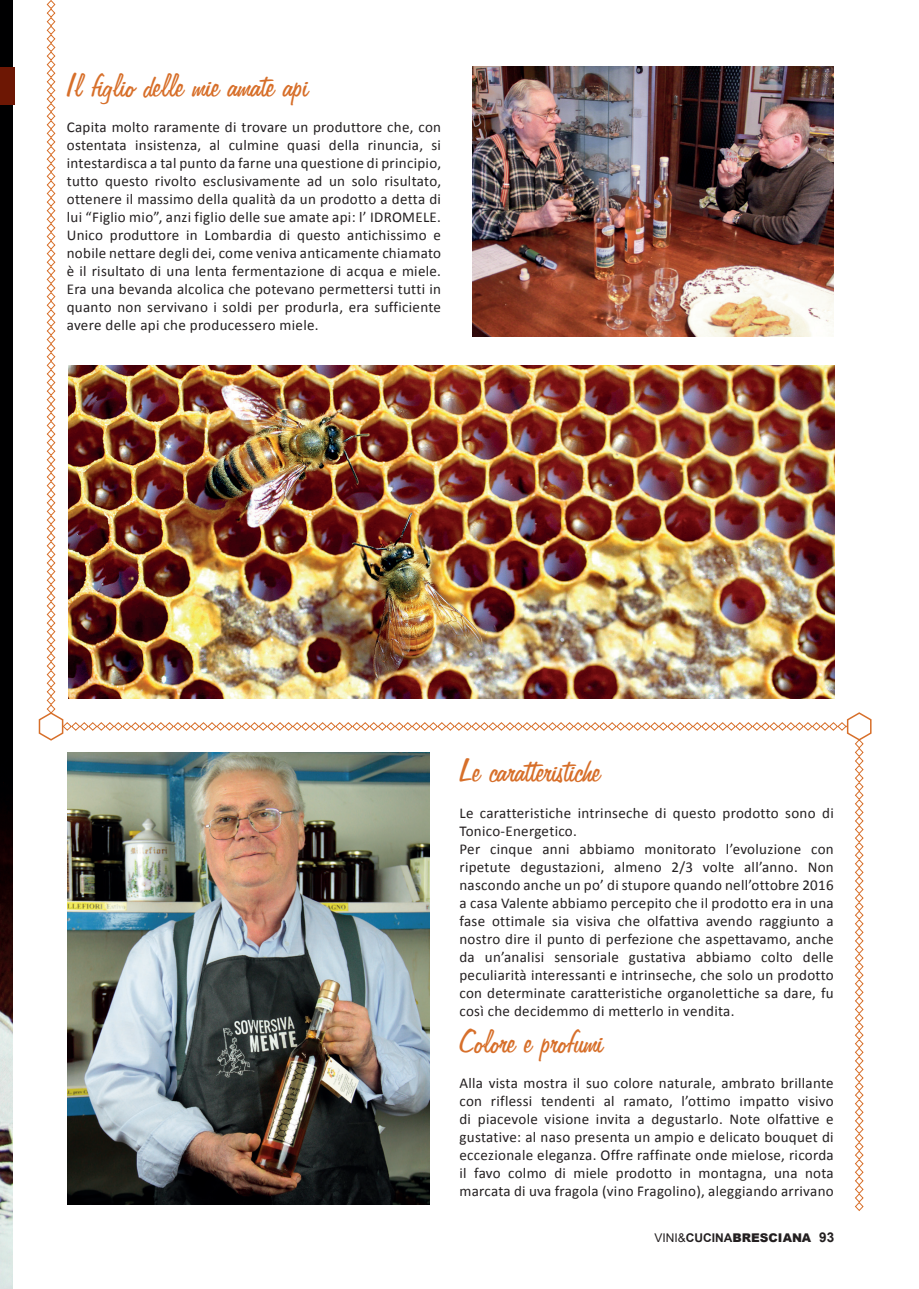
<style>
.page{position:relative;width:919px;height:1289px;background:#fff}
.page>*{position:absolute;margin:0;border:0;box-sizing:border-box;transform-origin:0 0}
.t1{font:37.5px "Freehand 575 BT Regular B";color:#d76f2a}
.t2{font:15px/18px "Calibri";letter-spacing:.02em;color:#231f20;text-align:justify}
.t3{font:900 12px "Arial";color:#231f20}
.s1{font-weight:400}
.s2{font-weight:700}
.s3{font-weight:700;font-size:13.5px}
</style>
<div class="page">
<img style="left:0;top:25px;width:13px;height:1263px">
<div style="left:0;top:68px;width:14px;height:37px;background:#6d1704"></div>
<img style="left:38px;top:0;width:834px;height:1211px">
<h1 class="t1" style="left:67px;top:66px;width:244px">Il figlio delle mie amate api</h1>
<p class="t2" style="left:67px;top:117px;width:376px">Capita molto raramente di trovare un produttore che, con ostentata insistenza, al culmine quasi della rinuncia, si intestardisca a tal punto da farne una questione di principio, tutto questo rivolto esclusivamente ad un solo risultato, ottenere il massimo della qualità da un prodotto a detta di lui “Figlio mio”, anzi figlio delle sue amate api: l’ IDROMELE.<br>Unico produttore in Lombardia di questo antichissimo e nobile nettare degli dei, come veniva anticamente chiamato è il risultato di una lenta fermentazione di acqua e miele.<br>Era una bevanda alcolica che potevano permettersi tutti in quanto non servivano i soldi per produrla, era sufficiente avere delle api che producessero miele.</p>
<h1 class="t1" style="left:459px;top:751px;width:143px">Le caratteristiche</h1>
<p class="t2" style="left:459px;top:802px;width:376px;text-align:left">Le caratteristiche intrinseche di questo prodotto sono di Tonico-Energetico.<br>Per cinque anni abbiamo monitorato l’evoluzione con ripetute degustazioni, almeno 2/3 volte all’anno. Non nascondo anche un po’ di stupore quando nell’ottobre 2016 a casa Valente abbiamo percepito che il prodotto era in una fase ottimale sia visiva che olfattiva avendo raggiunto a nostro dire il punto di perfezione che aspettavamo, anche da un’analisi sensoriale gustativa abbiamo colto delle peculiarità interessanti e intrinseche, che solo un prodotto con determinate caratteristiche organolettiche sa dare, fu così che decidemmo di metterlo in vendita.</p>
<h1 class="t1" style="left:459px;top:1021px;width:146px">Colore e profumi</h1>
<p class="t2" style="left:459px;top:1072px;width:376px">Alla vista mostra il suo colore naturale, ambrato brillante con riflessi tendenti al ramato, l’ottimo impatto visivo di piacevole visione invita a degustarlo. Note olfattive e gustative: al naso presenta un ampio e delicato bouquet di eccezionale eleganza. Offre raffinate onde mielose, ricorda il favo colmo di miele prodotto in montagna, una nota marcata di uva fragola (vino Fragolino), aleggiando arrivano</p>
<p class="t3" style="left:654px;top:1228px;width:181px"><span class="s1">VINI&amp;</span><span class="s2">CUCINA</span>BRESCIANA <span class="s3">93</span></p>
</div>
